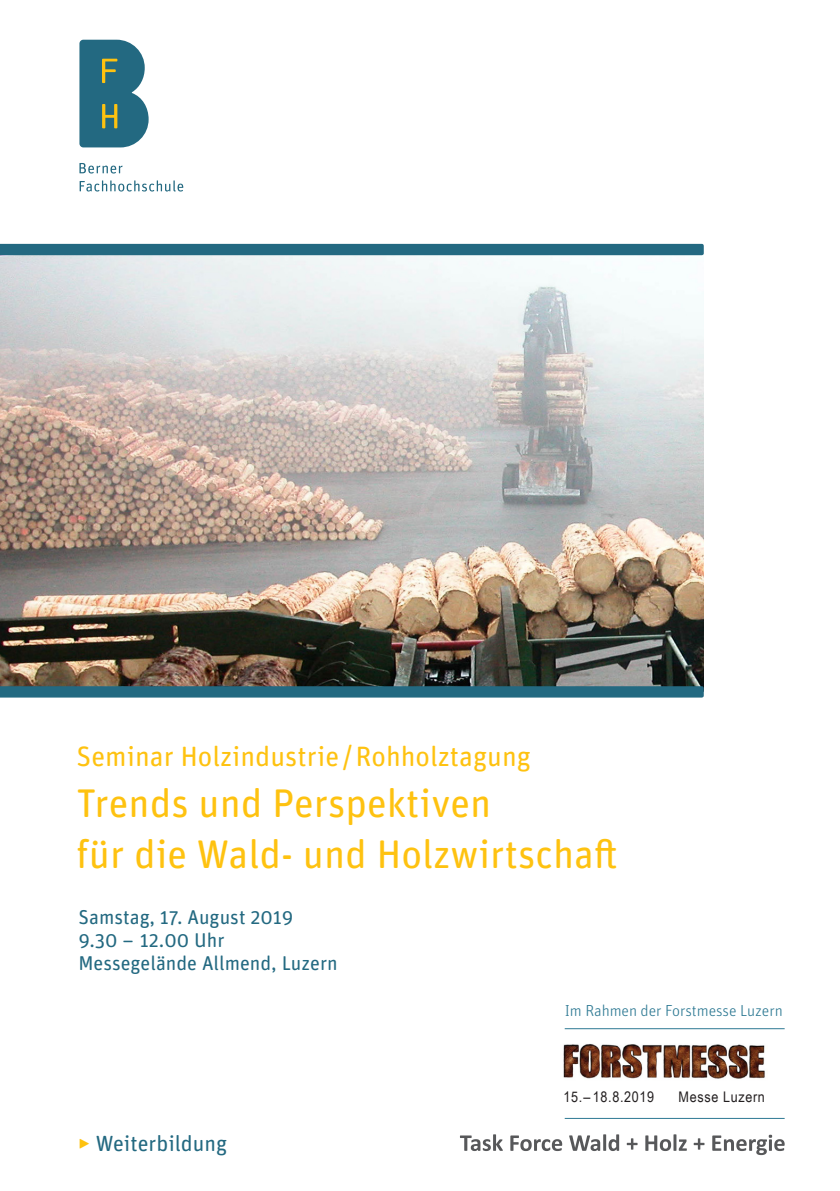
<style>
.page{position:relative;width:840px;height:1191px;background:#fff}
.page>*{position:absolute;margin:0;border:0;box-sizing:border-box;transform-origin:0 0}
.Haupttitel{font:40px "Unit Rounded Pro";color:#fec210}
.Haupttitel-2{font:28px "Unit Rounded Pro";color:#fec210}
.Organisationseinheit{font:22px "Unit Rounded Pro";color:#236981}
.Teaser{font:20px "Unit Rounded Pro";color:#236981}
.Fliesstext_ohne_Rast{font:300 16px "Unit Rounded Pro";letter-spacing:-.005em;color:#2d7993}
.t1{font:14.6px "Arial Narrow";letter-spacing:.045em;color:#231f20;scale:1.05 1}
.s1{color:#fec210}
</style>
<div class="page">
<img style="left:0;top:255px;width:703px;height:431px">
<svg style="left:79px;top:40px;width:69px;height:107px"></svg>
<svg style="left:79px;top:163px;width:43px;height:10px"></svg>
<svg style="left:80px;top:180px;width:103px;height:11px"></svg>
<svg style="left:0;top:686px;width:703px;height:11px"></svg>
<div style="left:0;top:244px;width:703px;height:11px;background:#236981"></div>
<img style="left:563px;top:1044px;width:202px;height:35px">
<hr style="left:564px;top:1028px;width:220px;height:1px;background:#2d7993">
<hr style="left:564px;top:1118px;width:220px;height:1px;background:#2d7993">
<svg style="left:460px;top:1134px;width:42px;height:17px"></svg>
<svg style="left:510px;top:1135px;width:52px;height:16px"></svg>
<svg style="left:569px;top:1134px;width:49px;height:17px"></svg>
<svg style="left:626px;top:1138px;width:11px;height:11px"></svg>
<svg style="left:645px;top:1134px;width:41px;height:17px"></svg>
<svg style="left:693px;top:1138px;width:11px;height:11px"></svg>
<svg style="left:712px;top:1134px;width:72px;height:21px"></svg>
<p class="Haupttitel-2" style="left:77px;top:736px;width:455px">Seminar Holzindustrie/Rohholztagung</p>
<p class="Haupttitel" style="left:77px;top:775px;width:416px">Trends und Perspektiven</p>
<p class="Haupttitel" style="left:77px;top:826px;width:542px">für die Wald- und Holzwirtschaft</p>
<p class="Teaser" style="left:78px;top:903px;width:216px">Samstag, 17. August 2019</p>
<p class="Teaser" style="left:78px;top:926px;width:147px">9.30 – 12.00 Uhr</p>
<p class="Teaser" style="left:78px;top:949px;width:260px">Messegelände Allmend, Luzern</p>
<p class="Organisationseinheit" style="left:78px;top:1128px;width:151px"><span class="s1">‣</span> Weiterbildung</p>
<p class="Fliesstext_ohne_Rast" style="left:564px;top:999px;width:219px">Im Rahmen der Forstmesse Luzern</p>
<p class="t1" style="left:563px;top:1086px;width:88px">15.–18.8.2019</p>
<p class="t1" style="left:678px;top:1086px;width:84px">Messe Luzern</p>
</div>
